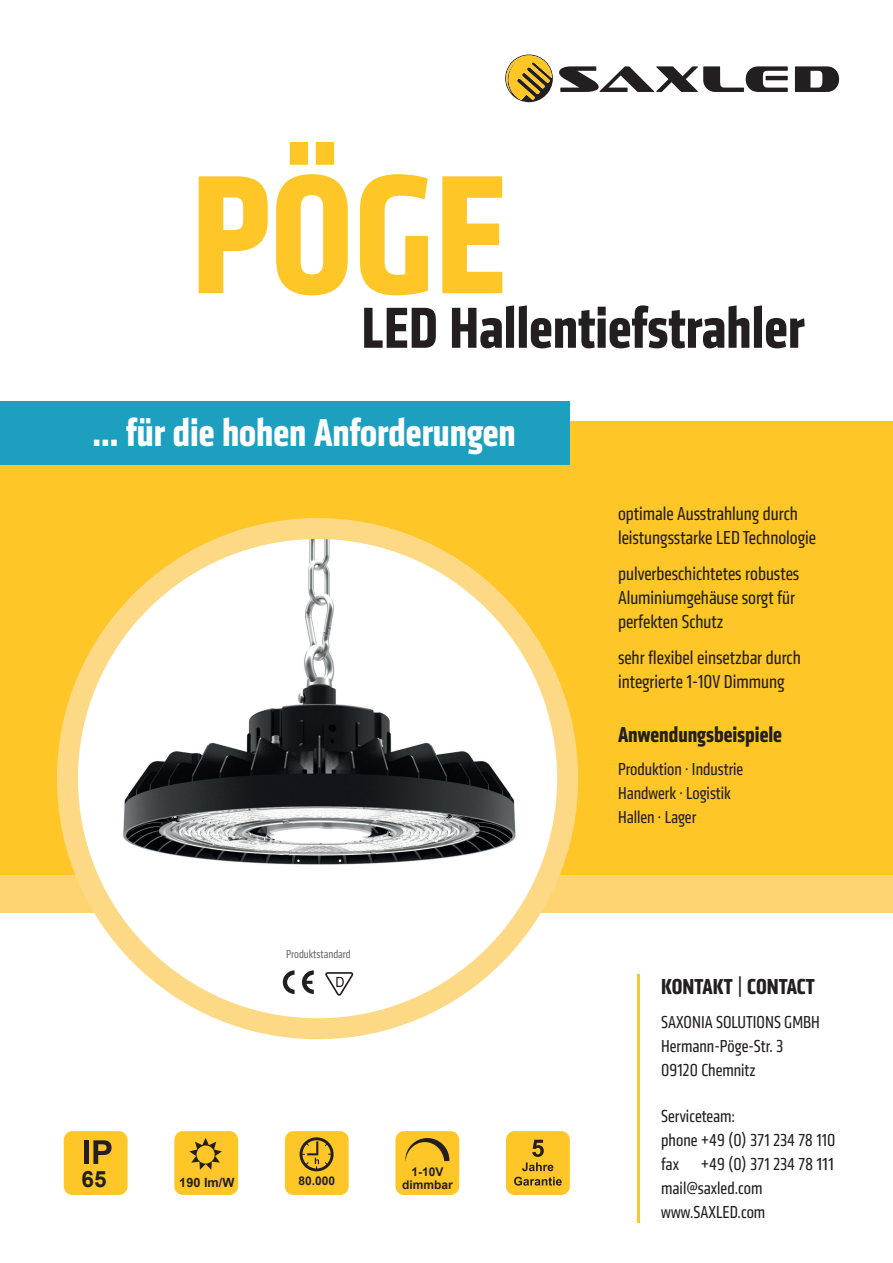
<style>
.page{position:relative;width:893px;height:1263px;background:#fff}
.page>*{position:absolute;margin:0;border:0;box-sizing:border-box;transform-origin:0 0}
.t1{font:700 condensed 175.5px "Klavika";color:#fec627}
.t2{font:700 condensed 60px "Klavika";color:#231f20}
.t3{font:700 condensed 40.5px "Klavika";color:#fff}
.t4{font:700 condensed 22.5px "Klavika";color:#231f20}
.t5{font:700 22.5px "Arial";color:#231f20}
.t6{font:condensed 19.5px/24px "Klavika";color:#231f20}
.t7{font:condensed 18px/24px "Klavika";color:#231f20}
.t8{font:700 12.75px "Arial";color:#231f20}
.t9{font:700 12px/13.5px "Arial";color:#231f20;text-align:center}
.t10{font:condensed 12px "Klavika";color:#6c6d70}
.s1{font-weight:400}
</style>
<div class="page">
<div style="left:0;top:421px;width:893px;height:461px;background:#fec627"></div>
<div style="left:0;top:875px;width:893px;height:37px;background:#fed471"></div>
<hr style="left:638px;top:974px;width:2px;height:249px;background:#fec627">
<svg style="left:795px;top:66px;width:44px;height:26px"></svg>
<svg style="left:559px;top:66px;width:229px;height:26px"></svg>
<svg style="left:505px;top:54px;width:48px;height:48px"></svg>
<div style="left:0;top:401px;width:570px;height:64px;background:#1d9fc0"></div>
<div style="left:64px;top:1131px;width:64px;height:64px;background:#fec627;border-radius:9px"></div>
<div style="left:84px;top:1140px;width:5px;height:24px;background:#231f20"></div>
<svg style="left:93px;top:1140px;width:19px;height:24px"></svg>
<div style="left:174px;top:1131px;width:64px;height:64px;background:#fec627;border-radius:9px"></div>
<svg style="left:189px;top:1138px;width:33px;height:32px"></svg>
<div style="left:285px;top:1131px;width:64px;height:64px;background:#fec627;border-radius:9px"></div>
<div style="left:395px;top:1131px;width:64px;height:64px;background:#fec627;border-radius:9px"></div>
<div style="left:506px;top:1131px;width:64px;height:64px;background:#fec627;border-radius:9px"></div>
<svg style="left:522px;top:1140px;width:31px;height:31px"></svg>
<svg style="left:514px;top:1177px;width:48px;height:8px"></svg>
<svg style="left:300px;top:1137px;width:34px;height:34px"></svg>
<svg style="left:405px;top:1138px;width:44px;height:23px"></svg>
<img style="left:67px;top:528px;width:501px;height:501px;border-radius:250px">
<div style="left:57px;top:518px;width:521px;height:521px;border:21px solid #fed985;border-radius:50%"></div>
<svg style="left:283px;top:970px;width:31px;height:24px"></svg>
<svg style="left:325px;top:972px;width:28px;height:24px"></svg>
<h1 class="t1" style="left:191px;top:121px;width:318px">PÖGE</h1>
<h2 class="t2" style="left:361px;top:289px;width:444px">LED Hallentiefstrahler</h2>
<h3 class="t3" style="left:92px;top:406px;width:425px">... für die hohen Anforderungen</h3>
<p class="t10" style="left:286px;top:947px;width:66px">Produktstandard</p>
<p class="t5" style="left:82px;top:1163px;width:27px">65</p>
<p class="t8" style="left:179px;top:1173px;width:57px">190 lm/W</p>
<p class="t9" style="left:299px;top:1174px;width:38px">80.000</p>
<p class="t9" style="left:402px;top:1165px;width:52px">1-10V dimmbar</p>
<p class="t6" style="left:618px;top:502px;width:200px">optimale Ausstrahlung durch leistungsstarke LED Technologie</p>
<p class="t6" style="left:618px;top:562px;width:183px">pulverbeschichtetes robustes<br>Aluminiumgehäuse sorgt für perfekten Schutz</p>
<p class="t6" style="left:618px;top:646px;width:184px">sehr flexibel einsetzbar durch integrierte 1-10V Dimmung</p>
<p class="t4" style="left:618px;top:720px;width:166px">Anwendungsbeispiele</p>
<p class="t7" style="left:618px;top:757px;width:127px">Produktion · Industrie<br>Handwerk · Logistik<br>Hallen · Lager</p>
<p class="t4" style="left:661px;top:972px;width:155px">KONTAKT <span class="s1">|</span> CONTACT</p>
<p class="t7" style="left:661px;top:1011px;width:160px">SAXONIA SOLUTIONS GMBH<br>Hermann-Pöge-Str. 3<br>09120 Chemnitz</p>
<p class="t7" style="left:661px;top:1104px;width:176px">Serviceteam:<br>phone +49 (0) 371 234 78 110 fax +49 (0) 371 234 78 111 mail@saxled.com www.SAXLED.com</p>
</div>
